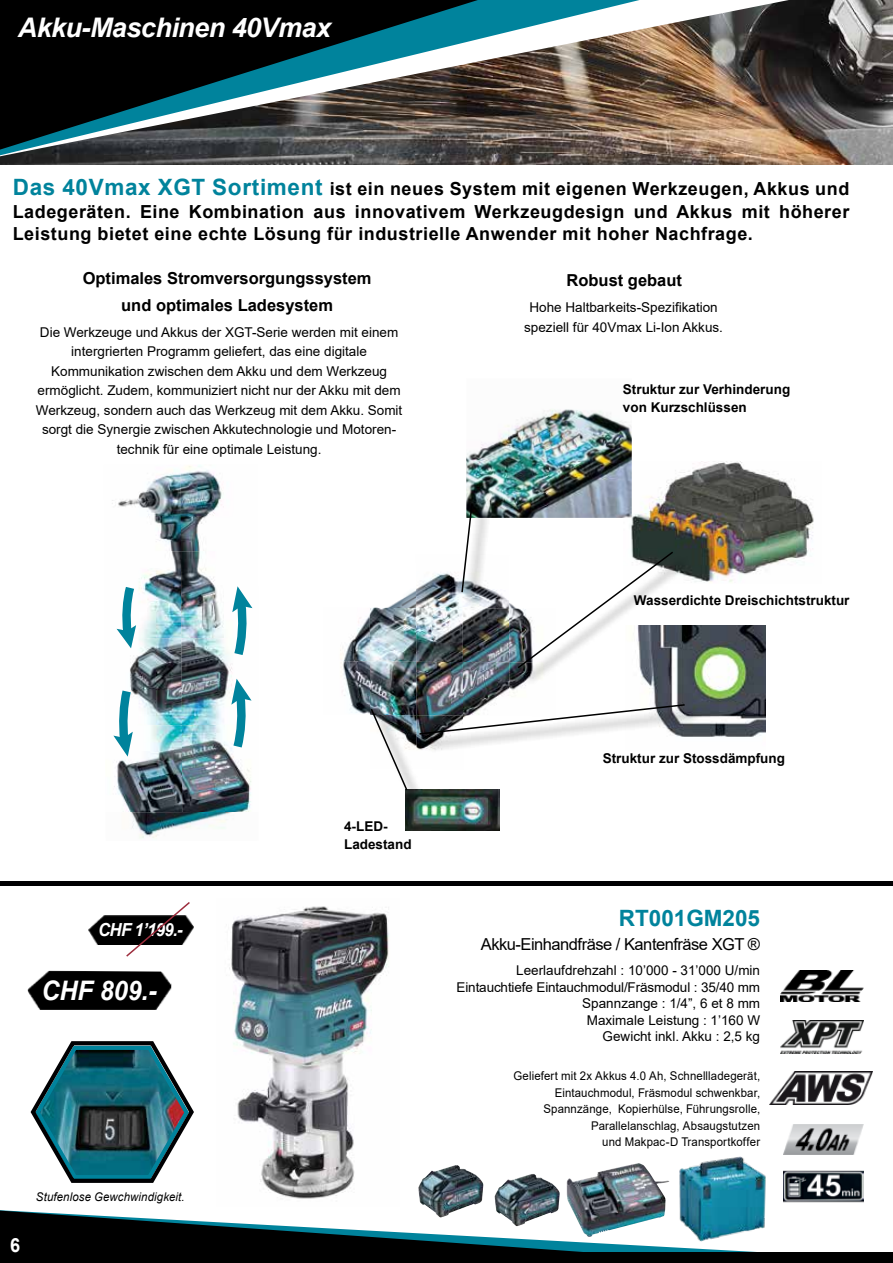
<style>
.page{position:relative;width:893px;height:1263px;background:#fff}
.page>*{position:absolute;margin:0;border:0;box-sizing:border-box;transform-origin:0 0}
.t1{font:italic 700 27px "Arial";letter-spacing:-.02em;color:#fff}
.t2{font:italic 700 26.85px "Arial";color:#fff;scale:.93 1}
.t3{font:700 22.5px "Arial";color:#00839c}
.t4{font:700 19.5px "Arial";color:#fff;scale:.93 1}
.t5{font:700 18px/22.5px "Arial";letter-spacing:.03em;color:#000;text-align:justify}
.t6{font:italic 700 18px "Arial";letter-spacing:-.04em;color:#fff;scale:.93 1}
.t7{font:700 16.5px/27px "Arial";color:#000;text-align:center}
.t8{font:16.5px "Arial";letter-spacing:-.03em;color:#000}
.t9{font:13.5px/19.5px "Arial";color:#000;text-align:center}
.t10{font:700 13.5px/18px "Arial";color:#000}
.t11{font:12px/16.5px "Arial";letter-spacing:.01em;color:#000;text-align:right;scale:.95 1}
.t12{font:italic 12px "Arial";letter-spacing:.01em;color:#000;scale:.95 1}
.s1{font-size:22.5px;color:#00839c}
</style>
<div class="page">
<img style="left:1px;top:0;width:892px;height:165px">
<img style="left:0;top:0;width:789px;height:156px">
<img style="left:0;top:0;width:639px;height:155px">
<svg style="left:0;top:0;width:478px;height:150px"></svg>
<hr style="left:0;top:881px;width:893px;height:4px;background:#000002">
<svg style="left:0;top:1210px;width:733px;height:42px"></svg>
<div style="left:0;top:1252px;width:893px;height:11px;background:#000"></div>
<img style="left:229px;top:906px;width:160px;height:293px">
<img style="left:112px;top:465px;width:141px;height:373px">
<svg style="left:228px;top:586px;width:24px;height:78px"></svg>
<svg style="left:117px;top:578px;width:23px;height:70px"></svg>
<svg style="left:113px;top:681px;width:24px;height:76px"></svg>
<svg style="left:227px;top:679px;width:25px;height:78px"></svg>
<img style="left:418px;top:1165px;width:65px;height:52px">
<img style="left:567px;top:1163px;width:102px;height:74px">
<img style="left:495px;top:1174px;width:65px;height:52px">
<svg style="left:30px;top:1041px;width:164px;height:142px"></svg>
<img style="left:389px;top:572px;width:127px;height:37px">
<img style="left:340px;top:607px;width:169px;height:54px">
<img style="left:509px;top:609px;width:7px;height:52px">
<img style="left:340px;top:661px;width:181px;height:53px">
<img style="left:405px;top:789px;width:94px;height:41px">
<img style="left:649px;top:626px;width:116px;height:111px">
<img style="left:630px;top:462px;width:184px;height:121px">
<img style="left:466px;top:409px;width:166px;height:109px">
<div style="left:374px;top:712px;width:51px;height:96px;background:#000;opacity:.75"></div>
<svg style="left:369px;top:707px;width:40px;height:85px"></svg>
<div style="left:423px;top:707px;width:279px;height:46px;background:#000;opacity:.75"></div>
<svg style="left:418px;top:703px;width:268px;height:32px"></svg>
<div style="left:521px;top:555px;width:170px;height:131px;background:#000;opacity:.75"></div>
<svg style="left:516px;top:550px;width:159px;height:120px"></svg>
<div style="left:464px;top:507px;width:27px;height:103px;background:#000;opacity:.75"></div>
<svg style="left:460px;top:502px;width:14px;height:92px"></svg>
<img style="left:28px;top:970px;width:144px;height:40px">
<img style="left:89px;top:916px;width:104px;height:28px">
<svg style="left:125px;top:902px;width:67px;height:55px"></svg>
<img style="left:780px;top:970px;width:83px;height:31px">
<img style="left:780px;top:1020px;width:83px;height:33px">
<img style="left:784px;top:1170px;width:79px;height:33px">
<img style="left:784px;top:1124px;width:79px;height:30px">
<img style="left:770px;top:1071px;width:103px;height:33px">
<img style="left:677px;top:1156px;width:89px;height:87px">
<h1 class="t1" style="left:18px;top:9px;width:315px">Akku-Maschinen 40Vmax</h1>
<p class="t5" style="left:13px;top:178px;width:838px"><span class="s1">Das 40Vmax XGT Sortiment</span> ist ein neues System mit eigenen Werkzeugen, Akkus und Ladegeräten. Eine Kombination aus innovativem Werkzeugdesign und Akkus mit höherer Leistung bietet eine echte Lösung für industrielle Anwender mit hoher Nachfrage.</p>
<p class="t7" style="left:83px;top:265px;width:290px">Optimales Stromversorgungssystem und optimales Ladesystem</p>
<p class="t9" style="left:36px;top:322px;width:368px">Die Werkzeuge und Akkus der XGT-Serie werden mit einem intergrierten Programm geliefert, das eine digitale Kommunikation zwischen dem Akku und dem Werkzeug ermöglicht. Zudem, kommuniziert nicht nur der Akku mit dem Werkzeug, sondern auch das Werkzeug mit dem Akku. Somit sorgt die Synergie zwischen Akkutechnologie und Motoren&shy;technik für eine optimale Leistung.</p>
<p class="t7" style="left:567px;top:267px;width:117px">Robust gebaut</p>
<p class="t9" style="left:524px;top:298px;width:200px">Hohe Haltbarkeits-Spezifikation speziell für 40Vmax Li-Ion Akkus.</p>
<p class="t10" style="left:623px;top:380px;width:169px">Struktur zur Verhinderung von Kurzschlüssen</p>
<p class="t10" style="left:634px;top:591px;width:217px">Wasserdichte Dreischichtstruktur</p>
<h3 class="t6" style="left:98px;top:918px;width:92px">CHF 1’199.-</h3>
<h2 class="t2" style="left:41px;top:973px;width:126px">CHF 809.-</h2>
<h3 class="t4" style="left:10px;top:1232px;width:12px">6</h3>
<p class="t12" style="left:36px;top:1189px;width:158px">Stufenlose Gewchwindigkeit.</p>
<p class="t10" style="left:344px;top:817px;width:69px">4-LED-<br>Ladestand</p>
<p class="t10" style="left:603px;top:750px;width:184px">Struktur zur Stossdämpfung</p>
<h3 class="t3" style="left:619px;top:902px;width:143px">RT001GM205</h3>
<p class="t8" style="left:481px;top:932px;width:281px">Akku-Einhandfräse / Kantenfräse XGT ®</p>
<p class="t9" style="left:457px;top:962px;width:305px;line-height:16.5px;text-align:right">Leerlaufdrehzahl : 10’000 - 31’000 U/min Eintauchtiefe Eintauchmodul/Fräsmodul : 35/40 mm Spannzange : 1/4”, 6 et 8 mm<br>Maximale Leistung : 1’160 W<br>Gewicht inkl. Akku : 2,5 kg</p>
<p class="t11" style="left:513px;top:1068px;width:261px">Geliefert mit 2x Akkus 4.0 Ah, Schnellladegerät, Eintauchmodul, Fräsmodul schwenkbar, Spannzänge, Kopierhülse, Führungsrolle, Parallelanschlag, Absaugstutzen<br>und Makpac-D Transportkoffer</p>
</div>
